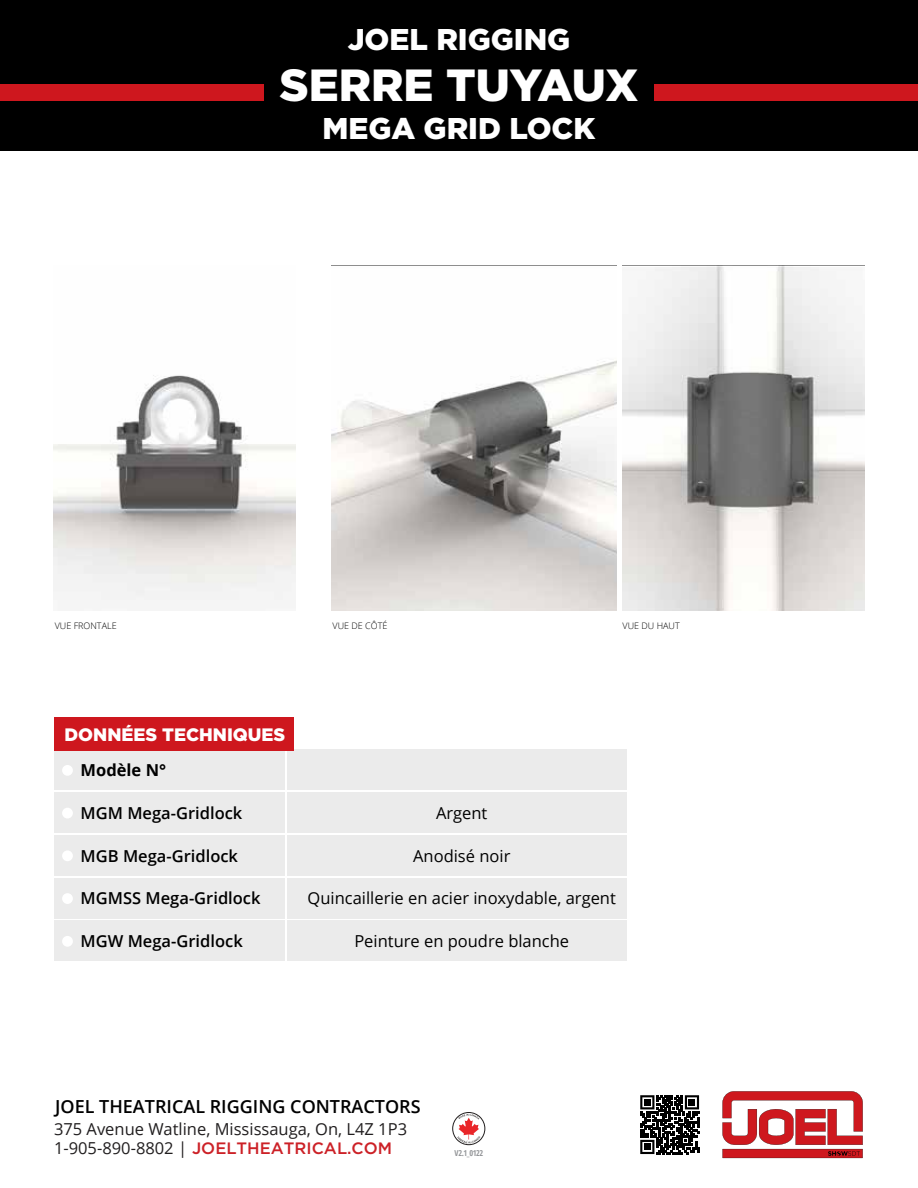
<style>
.page{position:relative;width:918px;height:1188px;background:#fff}
.page>*{position:absolute;margin:0;border:0;box-sizing:border-box;transform-origin:0 0}
.t1{font:900 45px "Gotham";color:#fff}
.t2{font:900 30px "Gotham";color:#fff}
.t3{font:600 18px "Open Sans";color:#000}
.t4{font:900 18px "Gotham";color:#fff}
.t5{font:16.5px "Open Sans";color:#000}
.t6{font:600 16.5px "Open Sans";color:#000}
.t7{font:16.5px "Open Sans";color:#211e1f}
.t8{font:500 16.5px "Gotham";color:#cc2127}
.t9{font:700 16.5px "Open Sans";color:#000}
.t10{font:300 9px "Open Sans";color:#000}
.t11{font:700 condensed 8.1px "Open Sans";letter-spacing:-.045em;color:#939598}
.s1{font-family:"Open Sans";font-weight:400;color:#211e1f}
</style>
<div class="page">
<div style="left:288px;top:749px;width:339px;height:41px;background:#ebebeb"></div>
<div style="left:54px;top:749px;width:231px;height:41px;background:#ebebeb"></div>
<div style="left:288px;top:792px;width:339px;height:41px;background:#ebebeb"></div>
<div style="left:54px;top:792px;width:231px;height:41px;background:#ebebeb"></div>
<div style="left:288px;top:835px;width:339px;height:41px;background:#ebebeb"></div>
<div style="left:54px;top:835px;width:231px;height:41px;background:#ebebeb"></div>
<div style="left:288px;top:878px;width:339px;height:40px;background:#ebebeb"></div>
<div style="left:54px;top:878px;width:231px;height:40px;background:#ebebeb"></div>
<div style="left:288px;top:921px;width:339px;height:40px;background:#ebebeb"></div>
<div style="left:54px;top:921px;width:231px;height:40px;background:#ebebeb"></div>
<div style="left:62px;top:808px;width:11px;height:11px;background:#fff;border-radius:50%"></div>
<div style="left:62px;top:850px;width:11px;height:11px;background:#fff;border-radius:50%"></div>
<div style="left:62px;top:765px;width:11px;height:11px;background:#fff;border-radius:50%"></div>
<div style="left:62px;top:893px;width:11px;height:11px;background:#fff;border-radius:50%"></div>
<div style="left:62px;top:936px;width:11px;height:11px;background:#fff;border-radius:50%"></div>
<img style="left:332px;top:360px;width:285px;height:251px">
<img style="left:623px;top:266px;width:241px;height:345px">
<img style="left:54px;top:375px;width:242px;height:225px">
<div style="left:0;top:0;width:918px;height:151px;background:#000"></div>
<div style="left:0;top:85px;width:918px;height:16px;background:#ce171e"></div>
<div style="left:264px;top:66px;width:390px;height:56px;background:#000"></div>
<svg style="left:452px;top:1112px;width:33px;height:33px"></svg>
<svg style="left:722px;top:1091px;width:141px;height:67px"></svg>
<svg style="left:640px;top:1095px;width:59px;height:59px"></svg>
<div style="left:54px;top:717px;width:240px;height:33px;background:#ce171e"></div>
<h2 class="t2" style="left:348px;top:18px;width:224px">JOEL RIGGING</h2>
<h1 class="t1" style="left:279px;top:54px;width:361px">SERRE TUYAUX</h1>
<h2 class="t2" style="left:323px;top:108px;width:274px">MEGA GRID LOCK</h2>
<p class="t10" style="left:55px;top:619px;width:63px">VUE FRONTALE</p>
<p class="t10" style="left:333px;top:619px;width:56px">VUE DE CÔTÉ</p>
<p class="t10" style="left:623px;top:619px;width:59px">VUE DU HAUT</p>
<p class="t4" style="left:64px;top:722px;width:222px">DONNÉES TECHNIQUES</p>
<p class="t9" style="left:81px;top:758px;width:87px">Modèle N°</p>
<p class="t6" style="left:81px;top:801px;width:163px">MGM Mega-Gridlock</p>
<p class="t6" style="left:81px;top:844px;width:159px">MGB Mega-Gridlock</p>
<p class="t6" style="left:81px;top:887px;width:181px">MGMSS Mega-Gridlock</p>
<p class="t6" style="left:81px;top:930px;width:164px">MGW Mega-Gridlock</p>
<p class="t5" style="left:436px;top:801px;width:53px">Argent</p>
<p class="t5" style="left:413px;top:844px;width:99px">Anodisé noir</p>
<p class="t5" style="left:308px;top:887px;width:310px">Quincaillerie en acier inoxydable, argent</p>
<p class="t5" style="left:354px;top:930px;width:216px">Peinture en poudre blanche</p>
<p class="t3" style="left:55px;top:1094px;width:367px">JOEL THEATRICAL RIGGING CONTRACTORS</p>
<p class="t7" style="left:54px;top:1117px;width:355px">375 Avenue Watline, Mississauga, On, L4Z 1P3</p>
<p class="t8" style="left:54px;top:1138px;width:340px"><span class="s1">1-905-890-8802 |</span> JOELTHEATRICAL.COM</p>
<p class="t11" style="left:455px;top:1148px;width:30px">V2.1_0122</p>
</div>
